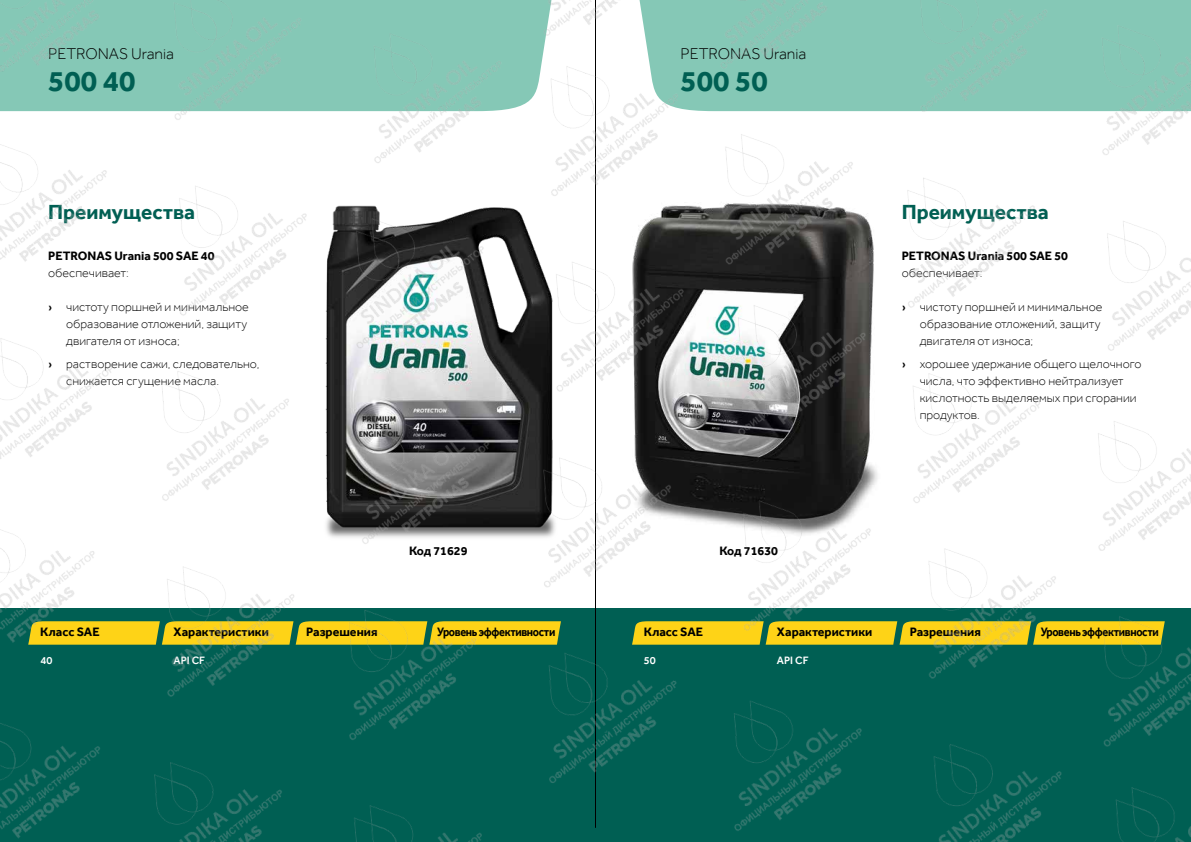
<style>
.page{position:relative;width:1191px;height:842px;background:#fff}
.page>*{position:absolute;margin:0;border:0;box-sizing:border-box;transform-origin:0 0}
.t1{font:700 30px "Effra";color:#005f53}
.t2{font:700 21px "Effra";color:#005f53}
.t3{font:300 16px "Effra";color:#000}
.t4{font:300 12.5px/17px "Effra";color:#000}
.t5{font:700 12.5px "Effra";color:#000}
.t6{font:700 12.5px "Effra";letter-spacing:-.03em;color:#000;scale:.88 1}
.t7{font:500 11px "Effra";color:#fff}
.s1{font-weight:500}
</style>
<div class="page">
<img style="left:0;top:0;width:1190px;height:842px">
<p class="t3" style="left:48px;top:44px;width:127px">PETRONAS Urania</p>
<h1 class="t1" style="left:48px;top:63px;width:89px">500 40</h1>
<h2 class="t2" style="left:48px;top:199px;width:148px">Преимущества</h2>
<p class="t5" style="left:48px;top:248px;width:168px">PETRONAS Urania 500 SAE 40</p>
<p class="t4" style="left:48px;top:264px;width:82px">обеспечивает:</p>
<p class="t4" style="left:66px;top:298px;width:184px;text-indent:-18px"><span class="s1">›</span> чистоту поршней и минимальное образование отложений, защиту двигателя от износа;</p>
<p class="t4" style="left:66px;top:355px;width:195px;text-indent:-18px"><span class="s1">›</span> растворение сажи, следовательно, снижается сгущение масла.</p>
<p class="t3" style="left:680px;top:44px;width:127px">PETRONAS Urania</p>
<h1 class="t1" style="left:680px;top:63px;width:89px">500 50</h1>
<h2 class="t2" style="left:901px;top:199px;width:149px">Преимущества</h2>
<p class="t5" style="left:901px;top:248px;width:168px">PETRONAS Urania 500 SAE 50</p>
<p class="t4" style="left:901px;top:264px;width:82px">обеспечивает:</p>
<p class="t4" style="left:919px;top:298px;width:184px;text-indent:-18px"><span class="s1">›</span> чистоту поршней и минимальное образование отложений, защиту двигателя от износа;</p>
<p class="t4" style="left:919px;top:355px;width:223px;text-indent:-18px"><span class="s1">›</span> хорошее удержание общего щелочного числа, что эффективно нейтрализует кислотность выделяемых при сгорании продуктов.</p>
<p class="t5" style="left:40px;top:625px;width:61px">Класс SAE</p>
<p class="t5" style="left:173px;top:625px;width:97px">Характеристики</p>
<p class="t5" style="left:306px;top:625px;width:73px">Разрешения</p>
<p class="t7" style="left:41px;top:654px;width:13px">40</p>
<p class="t7" style="left:173px;top:654px;width:33px">API CF</p>
<p class="t5" style="left:409px;top:544px;width:60px">Код 71629</p>
<p class="t5" style="left:719px;top:544px;width:60px">Код 71630</p>
<p class="t5" style="left:643px;top:625px;width:61px">Класс SAE</p>
<p class="t5" style="left:777px;top:625px;width:97px">Характеристики</p>
<p class="t5" style="left:909px;top:625px;width:73px">Разрешения</p>
<p class="t6" style="left:437px;top:625px;width:136px">Уровень эффективности</p>
<p class="t6" style="left:1040px;top:625px;width:136px">Уровень эффективности</p>
<p class="t7" style="left:643px;top:654px;width:13px">50</p>
<p class="t7" style="left:777px;top:654px;width:33px">API CF</p>
</div>
